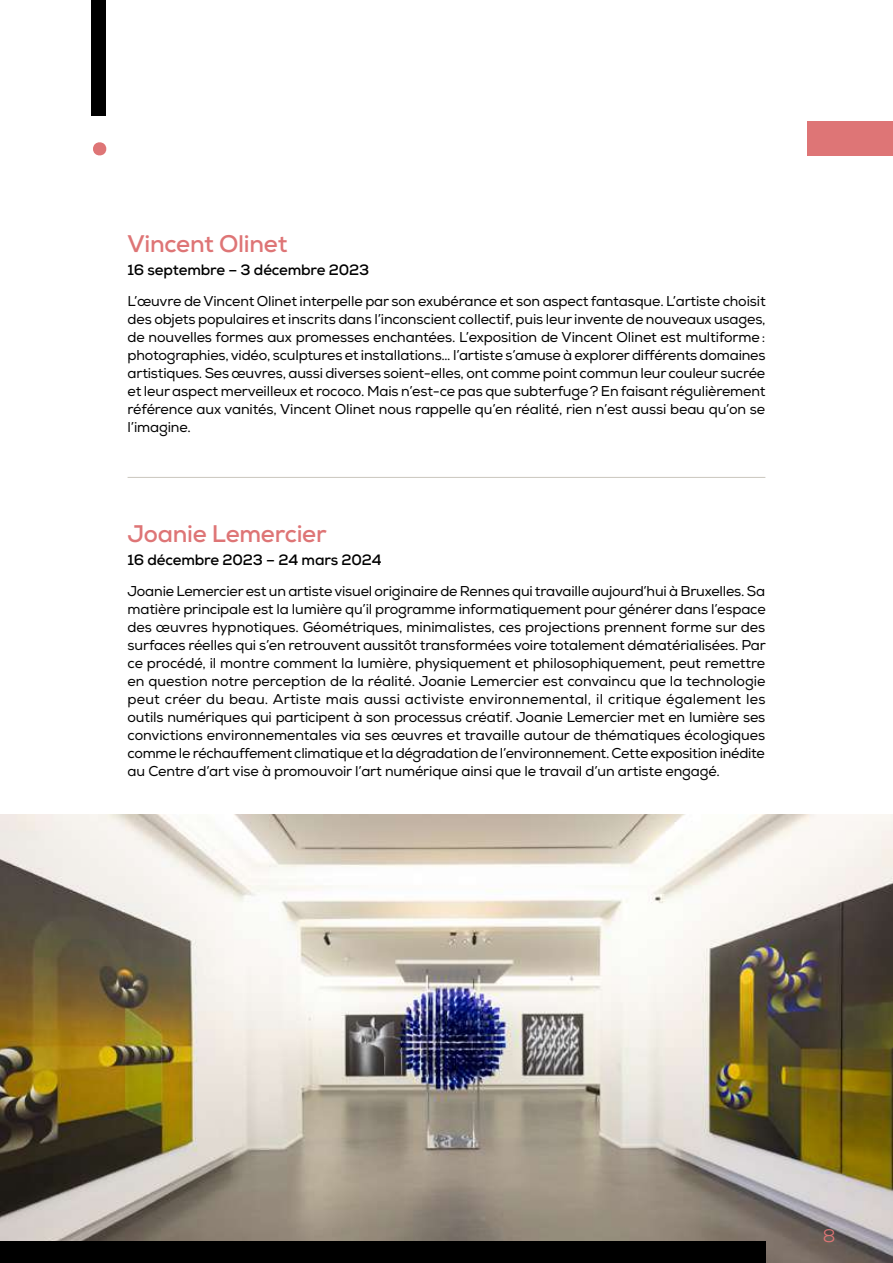
<style>
.page{position:relative;width:893px;height:1263px;background:#fff}
.page>*{position:absolute;margin:0;border:0;box-sizing:border-box;transform-origin:0 0}
.t1{font:700 24px "Nexa";letter-spacing:-.01em;color:#de7576}
.t2{font:18px "Nexa";color:#de7576}
.t3{font:700 15px "Nexa";letter-spacing:-.01em;color:#000}
.t4{font:14.25px/18px "Nexa";letter-spacing:-.01em;color:#000;text-align:justify}
</style>
<div class="page">
<img style="left:0;top:814px;width:893px;height:449px">
<div style="left:91px;top:0;width:15px;height:115px;background:#000"></div>
<svg style="left:93px;top:142px;width:13px;height:14px"></svg>
<div style="left:808px;top:121px;width:85px;height:34px;background:#de7576"></div>
<hr style="left:128px;top:477px;width:637px;height:1px;background:#cac6be">
<div style="left:0;top:1242px;width:765px;height:21px;background:#000"></div>
<div style="left:128px;top:400px;width:127px;height:123px;background:#fff"></div>
<div style="left:298px;top:400px;width:127px;height:123px;background:#fff"></div>
<div style="left:468px;top:400px;width:127px;height:123px;background:#fff"></div>
<div style="left:638px;top:400px;width:127px;height:123px;background:#fff"></div>
<svg style="left:128px;top:814px;width:127px;height:41px;fill:#f8f6f3"></svg>
<svg style="left:298px;top:814px;width:127px;height:41px;fill:#c7baa9"></svg>
<svg style="left:468px;top:814px;width:127px;height:41px;fill:#c8bcaa"></svg>
<svg style="left:638px;top:814px;width:127px;height:41px;fill:#fcfbf6"></svg>
<svg style="left:128px;top:897px;width:127px;height:123px;fill:#f4f0ec"></svg>
<svg style="left:298px;top:897px;width:127px;height:123px"></svg>
<svg style="left:468px;top:897px;width:127px;height:123px"></svg>
<svg style="left:638px;top:897px;width:127px;height:123px;fill:#f8f5f0"></svg>
<svg style="left:128px;top:1063px;width:127px;height:123px"></svg>
<svg style="left:298px;top:1063px;width:127px;height:123px"></svg>
<svg style="left:468px;top:1063px;width:127px;height:123px;fill:#a59b8a"></svg>
<img style="left:638px;top:1063px;width:127px;height:123px">
<h1 class="t1" style="left:128px;top:228px;width:161px">Vincent Olinet</h1>
<p class="t3" style="left:128px;top:260px;width:243px">16 septembre – 3 décembre 2023</p>
<p class="t4" style="left:128px;top:292px;width:640px">L’œuvre de Vincent Olinet interpelle par son exubérance et son aspect fantasque. L’artiste choisit des objets populaires et inscrits dans l’inconscient collectif, puis leur invente de nouveaux usages, de nouvelles formes aux promesses enchantées. L’exposition de Vincent Olinet est multiforme: photographies, vidéo, sculptures et installations… l’artiste s’amuse à explorer différents domaines artistiques. Ses œuvres, aussi diverses soient-elles, ont comme point commun leur couleur sucrée et leur aspect merveilleux et rococo. Mais n’est-ce pas que subterfuge? En faisant régulièrement référence aux vanités, Vincent Olinet nous rappelle qu’en réalité, rien n’est aussi beau qu’on se l’imagine.</p>
<h1 class="t1" style="left:128px;top:519px;width:200px">Joanie Lemercier</h1>
<p class="t3" style="left:128px;top:550px;width:256px">16 décembre 2023 – 24 mars 2024</p>
<p class="t4" style="left:128px;top:583px;width:640px">Joanie Lemercier est un artiste visuel originaire de Rennes qui travaille aujourd’hui à Bruxelles. Sa matière principale est la lumière qu’il programme informatiquement pour générer dans l’espace des œuvres hypnotiques. Géométriques, minimalistes, ces projections prennent forme sur des surfaces réelles qui s’en retrouvent aussitôt transformées voire totalement dématérialisées. Par ce procédé, il montre comment la lumière, physiquement et philosophiquement, peut remettre en question notre perception de la réalité. Joanie Lemercier est convaincu que la technologie peut créer du beau. Artiste mais aussi activiste environnemental, il critique également les outils numériques qui participent à son processus créatif. Joanie Lemercier met en lumière ses convictions environnementales via ses œuvres et travaille autour de thématiques écologiques comme le réchauffement climatique et la dégradation de l’environnement. Cette exposition inédite au Centre d’art vise à promouvoir l’art numérique ainsi que le travail d’un artiste engagé.</p>
<p class="t2" style="left:823px;top:1224px;width:14px">8</p>
</div>
